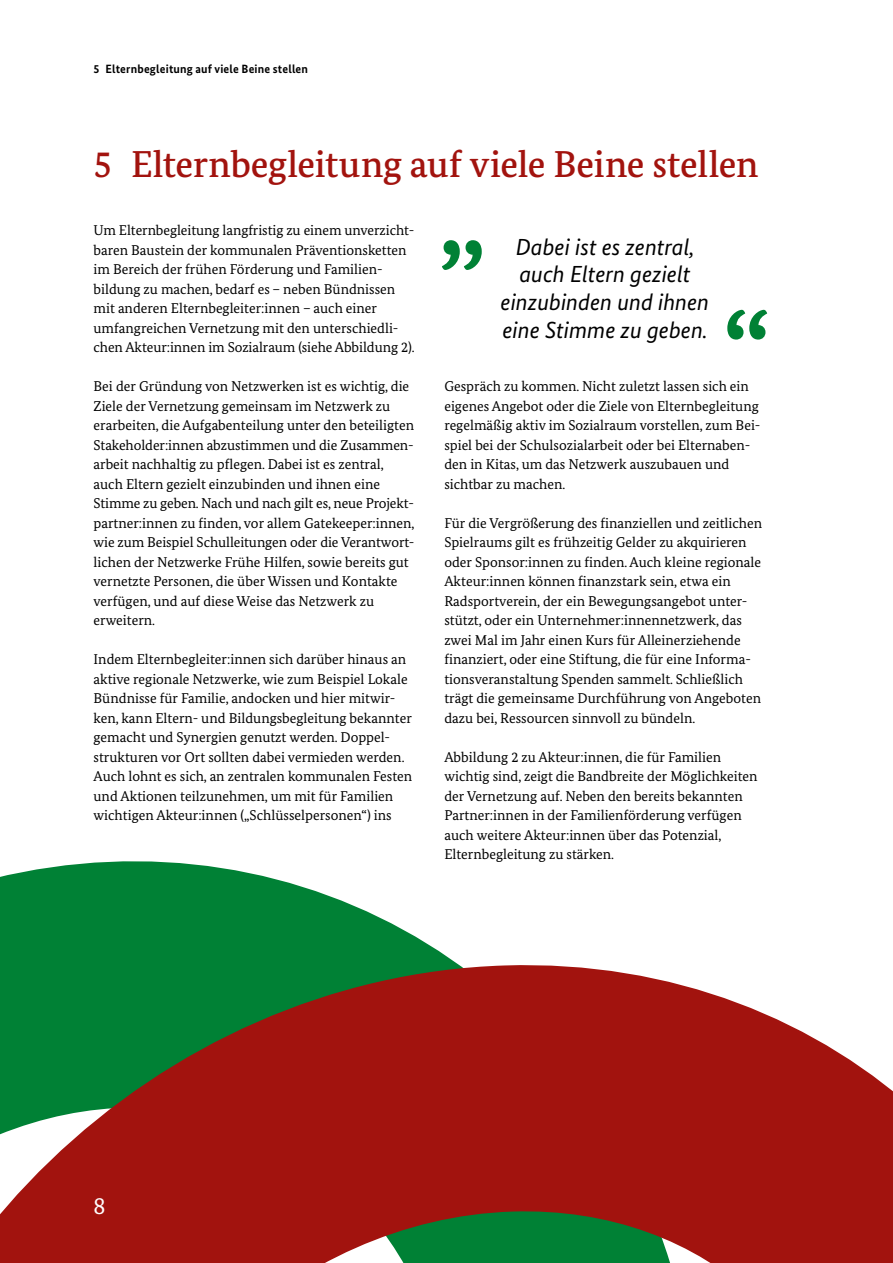
<style>
.page{position:relative;width:893px;height:1263px;background:#fff}
.page>*{position:absolute;margin:0;border:0;box-sizing:border-box;transform-origin:0 0}
.HL_HL1_Rot{font:500 37.5px "Bundes Serif";letter-spacing:-.005em;color:#a2130e}
.t1{font:24px "Bundes Serif";color:#fff}
.t2{font:italic 23.25px/27.8px "Bundes Sans";color:#000;text-align:center}
.IS_Bodycopy{font:14.25px/19.5px "Bundes Serif";color:#000}
.t3{font:700 12px "Bundes Sans";letter-spacing:.015em;color:#000}
</style>
<div class="page">
<svg style="left:0;top:861px;width:445px;height:94px;fill:#008135"></svg>
<svg style="left:0;top:955px;width:893px;height:308px;background:#8b3d2b"></svg>
<svg style="left:442px;top:240px;width:40px;height:30px"></svg>
<svg style="left:727px;top:310px;width:40px;height:30px"></svg>
<p class="t3" style="left:94px;top:62px;width:216px">5 Elternbegleitung auf viele Beine stellen</p>
<h1 class="HL_HL1_Rot" style="left:94px;top:141px;width:666px">5 Elternbegleitung auf viele Beine stellen</h1>
<p class="IS_Bodycopy" style="left:94px;top:220px;width:322px">Um Elternbegleitung langfristig zu einem unverzicht&shy;baren Baustein der kommunalen Präventionsketten im Bereich der frühen Förderung und Familien&shy;bildung zu machen, bedarf es – neben Bündnissen mit anderen Elternbegleiter:innen – auch einer umfangreichen Vernetzung mit den unterschiedli&shy;chen Akteur:innen im Sozialraum (siehe Abbildung 2).</p>
<p class="IS_Bodycopy" style="left:94px;top:376px;width:322px">Bei der Gründung von Netzwerken ist es wichtig, die Ziele der Vernetzung gemeinsam im Netzwerk zu erarbeiten, die Aufgabenteilung unter den beteiligten Stakeholder:innen abzustimmen und die Zusammen&shy;arbeit nachhaltig zu pflegen. Dabei ist es zentral, auch Eltern gezielt einzubinden und ihnen eine Stimme zu geben. Nach und nach gilt es, neue Projekt&shy;partner:innen zu finden, vor allem Gatekeeper:innen, wie zum Beispiel Schulleitungen oder die Verantwort&shy;lichen der Netzwerke Frühe Hilfen, sowie bereits gut vernetzte Personen, die über Wissen und Kontakte verfügen, und auf diese Weise das Netzwerk zu erweitern.</p>
<p class="IS_Bodycopy" style="left:94px;top:649px;width:320px">Indem Elternbegleiter:innen sich darüber hinaus an aktive regionale Netzwerke, wie zum Beispiel Lokale Bündnisse für Familie, andocken und hier mitwir&shy;ken, kann Eltern- und Bildungsbegleitung bekannter gemacht und Synergien genutzt werden. Doppel&shy;strukturen vor Ort sollten dabei vermieden werden.<br>Auch lohnt es sich, an zentralen kommunalen Festen und Aktionen teilzunehmen, um mit für Familien wichtigen Akteur:innen („Schlüsselpersonen“) ins</p>
<h3 class="t2" style="left:501px;top:233px;width:210px">Dabei ist es zentral, auch Eltern gezielt einzubinden und ihnen eine Stimme zu geben.</h3>
<p class="IS_Bodycopy" style="left:444px;top:376px;width:318px">Gespräch zu kommen. Nicht zuletzt lassen sich ein eigenes Angebot oder die Ziele von Elternbegleitung regelmäßig aktiv im Sozialraum vorstellen, zum Bei&shy;spiel bei der Schulsozialarbeit oder bei Elternaben&shy;den in Kitas, um das Netzwerk auszubauen und sichtbar zu machen.</p>
<p class="IS_Bodycopy" style="left:444px;top:513px;width:319px">Für die Vergrößerung des finanziellen und zeitlichen Spielraums gilt es frühzeitig Gelder zu akquirieren oder Sponsor:innen zu finden. Auch kleine regionale Akteur:innen können finanzstark sein, etwa ein Radsportverein, der ein Bewegungsangebot unter&shy;stützt, oder ein Unternehmer:innennetzwerk, das zwei Mal im Jahr einen Kurs für Alleinerziehende finanziert, oder eine Stiftung, die für eine Informa&shy;tionsveranstaltung Spenden sammelt. Schließlich trägt die gemeinsame Durchführung von Angeboten dazu bei, Ressourcen sinnvoll zu bündeln.</p>
<p class="IS_Bodycopy" style="left:444px;top:747px;width:315px">Abbildung 2 zu Akteur:innen, die für Familien wichtig sind, zeigt die Bandbreite der Möglichkeiten der Vernetzung auf. Neben den bereits bekannten Partner:innen in der Familienförderung verfügen auch weitere Akteur:innen über das Potenzial, Elternbegleitung zu stärken.</p>
<h2 class="t1" style="left:94px;top:1191px;width:13px">8</h2>
</div>
